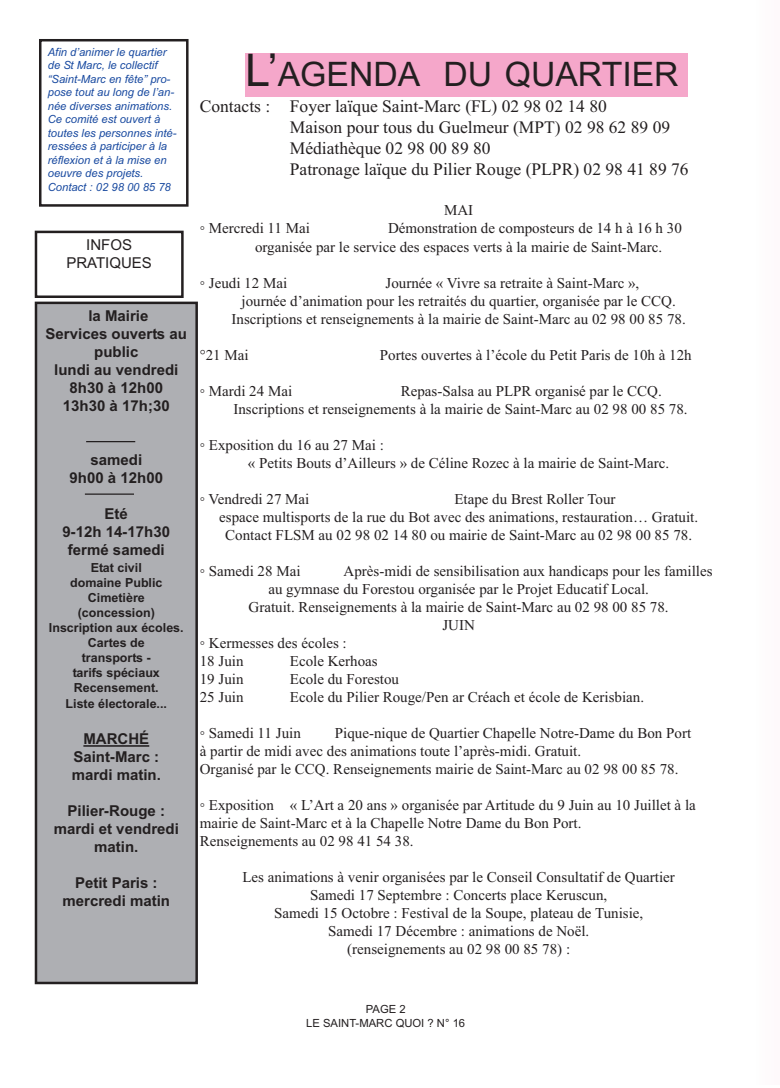
<style>
.page{position:relative;width:780px;height:1088px;background:#fff}
.page>*{position:absolute;margin:0;border:0;box-sizing:border-box;transform-origin:0 0}
.t1{font:33.75px "Arial";color:#231f20}
.t2{font:17.5px/21px "Times New Roman";color:#231f20}
.t3{font:15px/18px "Times New Roman";color:#231f20}
.t4{font:700 15px/18px "Arial";color:#231f20;text-align:center}
.t5{font:15px/18px "Arial";color:#231f20;text-align:center}
.t6{font:700 12.5px/15px "Arial";color:#231f20;text-align:center}
.t7{font:italic 11.25px/13.5px "Arial";color:#194aa0}
.t8{font:11.25px/13.5px "Arial";color:#231f20;text-align:center}
.s1{font-size:45px}
</style>
<div class="page">
<div style="left:756px;top:0;width:24px;height:1084px;background:#fefbfc"></div>
<div style="left:35px;top:231px;width:149px;height:67px;border:2px solid #231f20"></div>
<div style="left:39px;top:39px;width:149px;height:168px;border:2px solid #231f20"></div>
<div style="left:36px;top:303px;width:161px;height:680px;background:#aeafb3"></div>
<div style="left:35px;top:302px;width:163px;height:682px;border:2px solid #231f20"></div>
<hr style="left:83px;top:745px;width:66px;height:2px;background:#231f20">
<hr style="left:86px;top:441px;width:49px;height:1px;background:#231f20">
<hr style="left:85px;top:493px;width:49px;height:2px;background:#231f20">
<div style="left:245px;top:53px;width:442px;height:43px;background:#f5a7ca"></div>
<p class="t7" style="left:48px;top:45px;width:130px">Afin d’animer le quartier de St Marc, le collectif “Saint-Marc en fête” pro&shy;pose tout au long de l’an&shy;née diverses animations.<br>Ce comité est ouvert à toutes les personnes inté&shy;ressées à participer à la réflexion et à la mise en oeuvre des projets.<br>Contact : 02 98 00 85 78</p>
<p class="t5" style="left:66px;top:236px;width:87px">INFOS<br>PRATIQUES</p>
<p class="t4" style="left:46px;top:307px;width:143px">la Mairie<br>Services ouverts au public<br>lundi au vendredi<br>8h30 à 12h00<br>13h30 à 17h;30</p>
<p class="t4" style="left:70px;top:451px;width:95px">samedi<br>9h00 à 12h00</p>
<p class="t4" style="left:62px;top:505px;width:109px">Eté<br>9-12h 14-17h30 fermé samedi</p>
<p class="t6" style="left:49px;top:560px;width:136px">Etat civil<br>domaine Public<br>Cimetière (concession)<br>Inscription aux écoles.<br>Cartes de<br>transports -<br>tarifs spéciaux<br>Recensement.</p>
<p class="t6" style="left:66px;top:696px;width:103px">Liste électorale...</p>
<p class="t4" style="left:72px;top:730px;width:91px">MARCHÉ<br>Saint-Marc : mardi matin.</p>
<p class="t4" style="left:54px;top:802px;width:127px">Pilier-Rouge : mardi et vendredi matin.</p>
<p class="t4" style="left:62px;top:874px;width:109px">Petit Paris : mercredi matin</p>
<h1 class="t1" style="left:245px;top:55px;width:435px"><span class="s1">L’</span>AGENDA DU QUARTIER</h1>
<p class="t2" style="left:290px;top:96px;width:400px;text-indent:-90px">Contacts : Foyer laïque Saint-Marc (FL) 02 98 02 14 80<br>Maison pour tous du Guelmeur (MPT) 02 98 62 89 09<br>Médiathèque 02 98 00 89 80<br>Patronage laïque du Pilier Rouge (PLPR) 02 98 41 89 76</p>
<p class="t3" style="left:444px;top:201px;width:31px">MAI</p>
<p class="t3" style="left:200px;top:219px;width:112px">◦ Mercredi 11 Mai</p>
<p class="t3" style="left:255px;top:219px;width:428px;text-indent:133px">Démonstration de composteurs de 14 h à 16 h 30 organisée par le service des espaces verts à la mairie de Saint-Marc.</p>
<p class="t3" style="left:200px;top:273px;width:89px">◦ Jeudi 12 Mai</p>
<p class="t3" style="left:385px;top:273px;width:255px">Journée « Vivre sa retraite à Saint-Marc »,</p>
<p class="t3" style="left:241px;top:291px;width:435px">journée d’animation pour les retraités du quartier, organisée par le CCQ.</p>
<p class="t3" style="left:231px;top:309px;width:456px">Inscriptions et renseignements à la mairie de Saint-Marc au 02 98 00 85 78.</p>
<p class="t3" style="left:200px;top:345px;width:50px">°21 Mai</p>
<p class="t3" style="left:380px;top:345px;width:313px">Portes ouvertes à l’école du Petit Paris de 10h à 12h</p>
<p class="t3" style="left:200px;top:381px;width:94px">◦ Mardi 24 Mai</p>
<p class="t3" style="left:233px;top:381px;width:456px;text-indent:167px">Repas-Salsa au PLPR organisé par le CCQ.<br>Inscriptions et renseignements à la mairie de Saint-Marc au 02 98 00 85 78.</p>
<p class="t3" style="left:248px;top:435px;width:423px;text-indent:-48px">◦ Exposition du 16 au 27 Mai :<br>« Petits Bouts d’Ailleurs » de Céline Rozec à la mairie de Saint-Marc.</p>
<p class="t3" style="left:200px;top:489px;width:111px">◦ Vendredi 27 Mai</p>
<p class="t3" style="left:454px;top:489px;width:163px">Etape du Brest Roller Tour</p>
<p class="t3" style="left:219px;top:507px;width:480px">espace multisports de la rue du Bot avec des animations, restauration… Gratuit.</p>
<p class="t3" style="left:225px;top:525px;width:468px">Contact FLSM au 02 98 02 14 80 ou mairie de Saint-Marc au 02 98 00 85 78.</p>
<p class="t3" style="left:200px;top:561px;width:102px">◦ Samedi 28 Mai</p>
<p class="t3" style="left:343px;top:561px;width:370px">Après-midi de sensibilisation aux handicaps pour les familles</p>
<p class="t3" style="left:268px;top:579px;width:382px">au gymnase du Forestou organisée par le Projet Educatif Local.</p>
<p class="t3" style="left:248px;top:597px;width:421px">Gratuit. Renseignements à la mairie de Saint-Marc au 02 98 00 85 78.</p>
<p class="t3" style="left:442px;top:615px;width:34px">JUIN</p>
<p class="t3" style="left:200px;top:633px;width:148px">◦ Kermesses des écoles :</p>
<p class="t3" style="left:200px;top:651px;width:45px">18 Juin</p>
<p class="t3" style="left:290px;top:651px;width:89px">Ecole Kerhoas</p>
<p class="t3" style="left:200px;top:669px;width:45px">19 Juin</p>
<p class="t3" style="left:290px;top:669px;width:111px">Ecole du Forestou</p>
<p class="t3" style="left:200px;top:687px;width:45px">25 Juin</p>
<p class="t3" style="left:290px;top:687px;width:356px">Ecole du Pilier Rouge/Pen ar Créach et école de Kerisbian.</p>
<p class="t3" style="left:200px;top:723px;width:103px">◦ Samedi 11 Juin</p>
<p class="t3" style="left:200px;top:723px;width:493px;text-indent:135px">Pique-nique de Quartier Chapelle Notre-Dame du Bon Port à partir de midi avec des animations toute l’après-midi. Gratuit.<br>Organisé par le CCQ. Renseignements mairie de Saint-Marc au 02 98 00 85 78.</p>
<p class="t3" style="left:200px;top:795px;width:497px">◦ Exposition « L’Art a 20 ans » organisée par Artitude du 9 Juin au 10 Juillet à la mairie de Saint-Marc et à la Chapelle Notre Dame du Bon Port.<br>Renseignements au 02 98 41 54 38.</p>
<p class="t3" style="left:242px;top:867px;width:434px;text-align:center">Les animations à venir organisées par le Conseil Consultatif de Quartier Samedi 17 Septembre : Concerts place Keruscun,<br>Samedi 15 Octobre : Festival de la Soupe, plateau de Tunisie,<br>Samedi 17 Décembre : animations de Noël.<br>(renseignements au 02 98 00 85 78) :</p>
<p class="t8" style="left:306px;top:1002px;width:160px">PAGE 2<br>LE SAINT-MARC QUOI ? N° 16</p>
</div>
